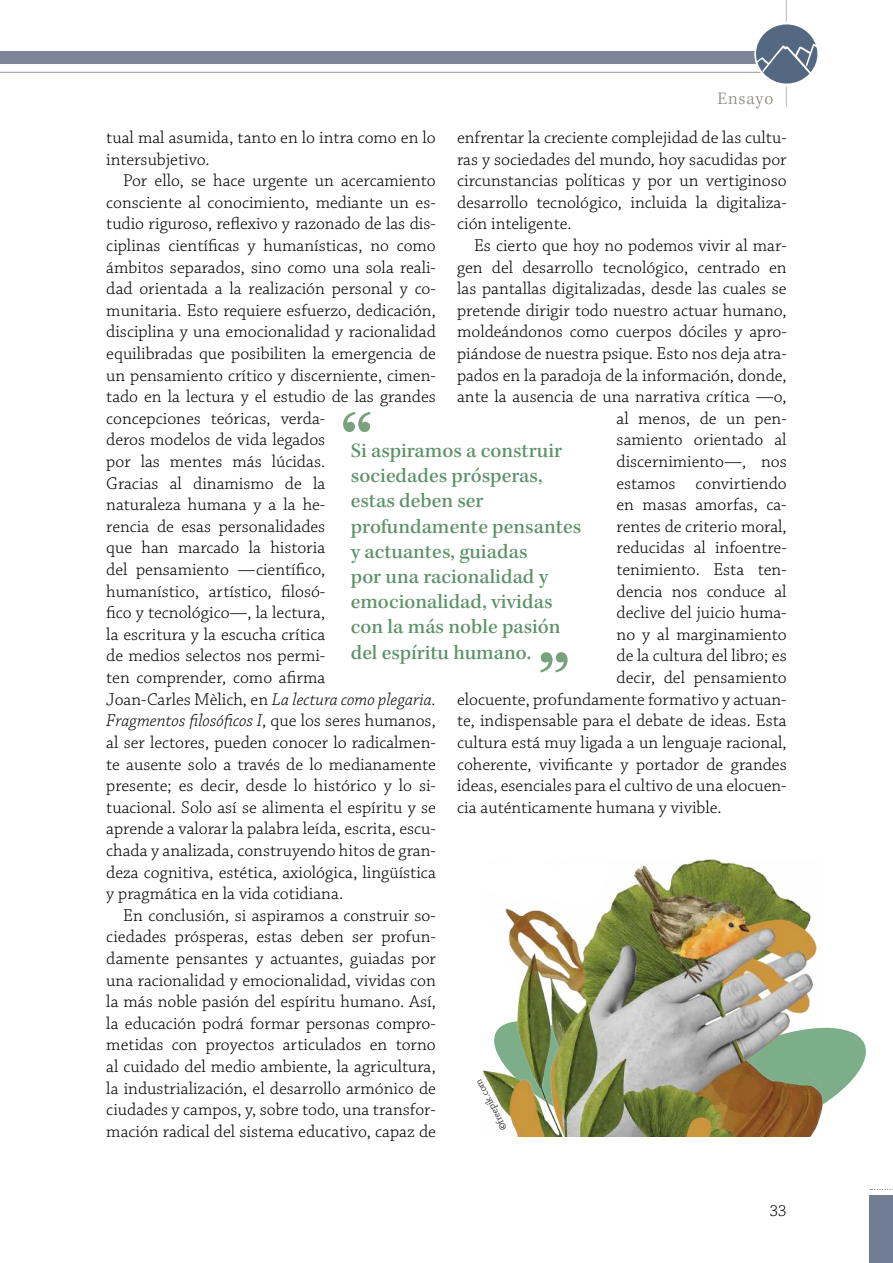
<style>
.page{position:relative;width:893px;height:1263px;background:#fff}
.page>*{position:absolute;margin:0;border:0;box-sizing:border-box;transform-origin:0 0}
.t1{font:500 90px "Kepler Std";color:#7aa17e}
.t2{font:500 21px/25.2px "Kepler Std";color:#5d9269}
.t3{font:300 18px/21.6px "Chaparral Pro";color:#000}
.t4{font:300 18px "Kepler Std";letter-spacing:.05em;color:#918c83}
.t5{font:300 16.5px "Chaparral Pro";color:#000}
.t6{font:300 10.5px "Chaparral Pro";color:#000}
.s1{font-style:italic}
.s2{font-family:"Cronos Pro";font-weight:400;font-style:italic}
</style>
<div class="page">
<svg style="left:823px;top:1027px;width:43px;height:78px"></svg>
<img style="left:483px;top:859px;width:340px;height:278px">
<hr style="left:0;top:72px;width:787px;height:1px;background:#8f94a7">
<div style="left:0;top:51px;width:787px;height:13px;background:#7b8499"></div>
<hr style="left:786px;top:0;width:1px;height:106px;background:#bab9b5">
<svg style="left:754px;top:22px;width:65px;height:64px"></svg>
<svg style="left:756px;top:24px;width:61px;height:60px"></svg>
<div style="left:870px;top:1195px;width:23px;height:68px;background:#717d93"></div>
<svg style="left:870px;top:1189px;width:23px;height:1px"></svg>
<p class="t4" style="left:717px;top:88px;width:57px">Ensayo</p>
<p class="t3" style="left:106px;top:127px;width:331px">tual mal asumida, tanto en lo intra como en lo intersubjetivo.</p>
<p class="t3" style="left:106px;top:171px;width:331px;text-indent:17px">Por ello, se hace urgente un acercamiento consciente al conocimiento, mediante un es&shy;tudio riguroso, reflexivo y razonado de las dis&shy;ciplinas científicas y humanísticas, no como ámbitos separados, sino como una sola reali&shy;dad orientada a la realización personal y co&shy;munitaria. Esto requiere esfuerzo, dedicación, disciplina y una emocionalidad y racionalidad equilibradas que posibiliten la emergencia de un pensamiento crítico y discerniente, cimen&shy;tado en la lectura y el estudio de las grandes concepciones teóricas, verda-<br>deros modelos de vida legados<br>por las mentes más lúcidas.<br>Gracias al dinamismo de la<br>naturaleza humana y a la he-<br>rencia de esas personalidades<br>que han marcado la historia<br>del pensamiento —científico,<br>humanístico, artístico, filosó-<br>fico y tecnológico—, la lectura,<br>la escritura y la escucha crítica<br>de medios selectos nos permi-<br>ten comprender, como afirma<br>Joan-Carles Mèlich, en <span class="s1">La lectura como plegaria.<br>Fragmentos filosóficos I</span>, que los seres humanos, al ser lectores, pueden conocer lo radicalmen&shy;te ausente solo a través de lo medianamente presente; es decir, desde lo histórico y lo si&shy;tuacional. Solo así se alimenta el espíritu y se aprende a valorar la palabra leída, escrita, escu&shy;chada y analizada, construyendo hitos de gran&shy;deza cognitiva, estética, axiológica, lingüística y pragmática en la vida cotidiana.</p>
<p class="t3" style="left:106px;top:905px;width:331px;text-align:justify;text-indent:17px">En conclusión, si aspiramos a construir so&shy;ciedades prósperas, estas deben ser profun&shy;damente pensantes y actuantes, guiadas por una racionalidad y emocionalidad, vividas con la más noble pasión del espíritu humano. Así, la educación podrá formar personas compro&shy;metidas con proyectos articulados en torno al cuidado del medio ambiente, la agricultura, la industrialización, el desarrollo armónico de ciudades y campos, y, sobre todo, una transfor&shy;mación radical del sistema educativo, capaz de</p>
<p class="t3" style="left:457px;top:127px;width:331px;text-align:justify">enfrentar la creciente complejidad de las cultu&shy;ras y sociedades del mundo, hoy sacudidas por circunstancias políticas y por un vertiginoso desarrollo tecnológico, incluida la digitaliza&shy;ción inteligente.</p>
<p class="t3" style="left:474px;top:235px;width:314px">Es cierto que hoy no podemos vivir al mar-</p>
<p class="t3" style="left:457px;top:257px;width:331px">gen del desarrollo tecnológico, centrado en</p>
<p class="t3" style="left:457px;top:279px;width:331px">las pantallas digitalizadas, desde las cuales se</p>
<p class="t3" style="left:457px;top:300px;width:331px">pretende dirigir todo nuestro actuar humano,</p>
<p class="t3" style="left:457px;top:322px;width:331px">moldeándonos como cuerpos dóciles y apro-</p>
<p class="t3" style="left:457px;top:343px;width:331px">piándose de nuestra psique. Esto nos deja atra-</p>
<p class="t3" style="left:457px;top:365px;width:331px">pados en la paradoja de la información, donde,</p>
<p class="t3" style="left:457px;top:387px;width:331px">ante la ausencia de una narrativa crítica —o,</p>
<p class="t3" style="left:617px;top:408px;width:172px">al menos, de un pen-</p>
<p class="t3" style="left:617px;top:430px;width:172px">samiento orientado al</p>
<p class="t3" style="left:617px;top:451px;width:172px">discernimiento—, nos</p>
<p class="t3" style="left:617px;top:473px;width:172px">estamos convirtiendo</p>
<p class="t3" style="left:617px;top:495px;width:172px">en masas amorfas, ca-</p>
<p class="t3" style="left:617px;top:516px;width:172px">rentes de criterio moral,</p>
<p class="t3" style="left:617px;top:538px;width:172px">reducidas al infoentre-</p>
<p class="t3" style="left:617px;top:559px;width:172px">tenimiento. Esta ten-</p>
<p class="t3" style="left:617px;top:581px;width:172px">dencia nos conduce al</p>
<p class="t3" style="left:617px;top:603px;width:172px">declive del juicio huma-</p>
<p class="t3" style="left:617px;top:624px;width:172px">no y al marginamiento</p>
<p class="t3" style="left:617px;top:646px;width:172px">de la cultura del libro; es</p>
<p class="t3" style="left:617px;top:667px;width:172px">decir, del pensamiento</p>
<p class="t3" style="left:457px;top:689px;width:331px">elocuente, profundamente formativo y actuan-</p>
<p class="t3" style="left:457px;top:711px;width:331px">te, indispensable para el debate de ideas. Esta</p>
<p class="t3" style="left:457px;top:732px;width:331px">cultura está muy ligada a un lenguaje racional,</p>
<p class="t3" style="left:457px;top:754px;width:331px">coherente, vivificante y portador de grandes</p>
<p class="t3" style="left:457px;top:775px;width:331px">ideas, esenciales para el cultivo de una elocuen-</p>
<p class="t3" style="left:457px;top:797px;width:266px">cia auténticamente humana y vivible.</p>
<h1 class="t1" style="left:340px;top:397px;width:35px">“</h1>
<p class="t2" style="left:351px;top:439px;width:232px">Si aspiramos a construir sociedades prósperas, estas deben ser profundamente pensantes y actuantes, guiadas<br>por una racionalidad y emocionalidad, vividas con la más noble pasión del espíritu humano.</p>
<h1 class="t1" style="left:537px;top:637px;width:35px">”</h1>
<p class="t6" style="left:499px;top:1132px;width:58px;rotate:-118deg"><span class="s2">©</span>freepik.com</p>
<p class="t5" style="left:770px;top:1202px;width:18px">33</p>
</div>
